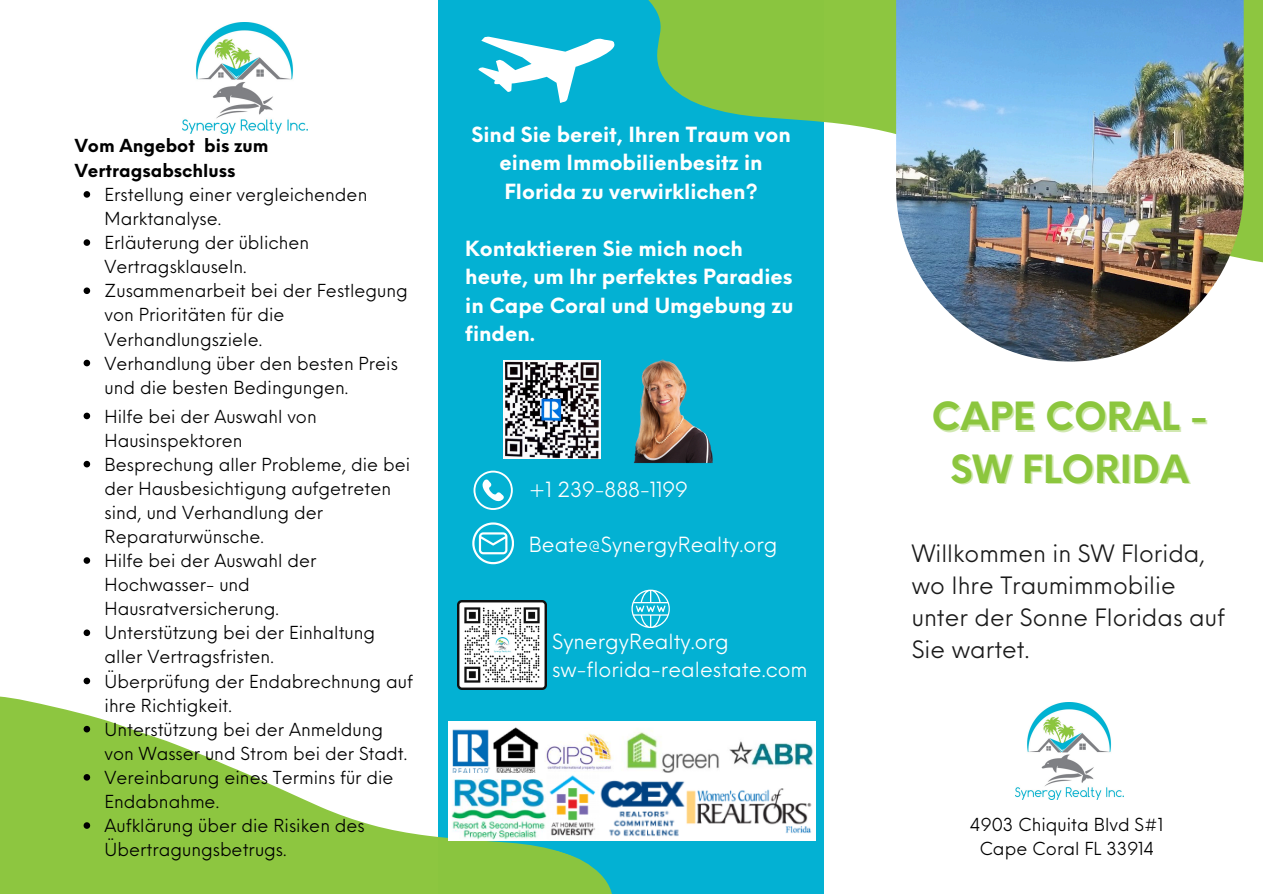
<style>
.page{position:relative;width:1263px;height:894px;background:#fff}
.page>*{position:absolute;margin:0;border:0;box-sizing:border-box;transform-origin:0 0}
.t1{font:700 37.95px "Neue Einstellung";color:#8cc63e}
.t2{font:23.4px/31.8px "Neue Einstellung";color:#1a1a1a}
.t3{font:700 20.4px/28.5px "Neue Einstellung";color:#fff;text-align:center}
.t4{font:20.4px/28.5px "Neue Einstellung";color:#fff}
.t5{font:17.55px/24px "Neue Einstellung";color:#000}
.t6{font:700 17.55px/25.2px "Neue Einstellung";color:#000}
</style>
<div class="page">
<div style="left:439px;top:0;width:385px;height:893px;background:#03b1d3"></div>
<svg style="left:0;top:609px;width:755px;height:284px"></svg>
<svg style="left:648px;top:0;width:615px;height:263px"></svg>
<img style="left:896px;top:0;width:348px;height:361px">
<svg style="left:478px;top:36px;width:137px;height:67px"></svg>
<img style="left:182px;top:22px;width:125px;height:112px">
<img style="left:1016px;top:702px;width:108px;height:97px">
<svg style="left:473px;top:470px;width:40px;height:40px"></svg>
<svg style="left:472px;top:522px;width:42px;height:42px"></svg>
<svg style="left:631px;top:589px;width:39px;height:38px"></svg>
<img style="left:503px;top:360px;width:98px;height:98px">
<img style="left:458px;top:600px;width:89px;height:89px">
<img style="left:633px;top:359px;width:80px;height:104px">
<img style="left:448px;top:721px;width:367px;height:119px">
<svg style="left:84px;top:191px;width:6px;height:7px"></svg>
<svg style="left:84px;top:239px;width:6px;height:7px"></svg>
<svg style="left:84px;top:287px;width:6px;height:7px"></svg>
<svg style="left:84px;top:359px;width:6px;height:7px"></svg>
<svg style="left:84px;top:412px;width:6px;height:7px"></svg>
<svg style="left:84px;top:460px;width:6px;height:7px"></svg>
<svg style="left:84px;top:557px;width:6px;height:6px"></svg>
<svg style="left:84px;top:629px;width:6px;height:7px"></svg>
<svg style="left:84px;top:677px;width:6px;height:7px"></svg>
<svg style="left:84px;top:725px;width:6px;height:7px"></svg>
<svg style="left:84px;top:773px;width:6px;height:7px"></svg>
<svg style="left:84px;top:822px;width:6px;height:6px"></svg>
<p class="t6" style="left:75px;top:131px;width:195px">Vom Angebot bis zum<br>Vertragsabschluss</p>
<p class="t5" style="left:105px;top:181px;width:264px">Erstellung einer vergleichenden<br>Marktanalyse.</p>
<p class="t5" style="left:105px;top:229px;width:206px">Erläuterung der üblichen<br>Vertragsklauseln.</p>
<p class="t5" style="left:105px;top:277px;width:305px">Zusammenarbeit bei der Festlegung von Prioritäten für die<br>Verhandlungsziele.</p>
<h5 class="t5" style="left:105px;top:349px;width:295px">Verhandlung über den besten Preis und die besten Bedingungen.</h5>
<p class="t5" style="left:105px;top:402px;width:214px">Hilfe bei der Auswahl von<br>Hausinspektoren</p>
<p class="t5" style="left:105px;top:450px;width:307px">Besprechung aller Probleme, die bei der Hausbesichtigung aufgetreten sind, und Verhandlung der<br>Reparaturwünsche.</p>
<p class="t5" style="left:105px;top:546px;width:213px">Hilfe bei der Auswahl der<br>Hochwasser- und<br>Hausratversicherung.</p>
<p class="t5" style="left:105px;top:619px;width:272px">Unterstützung bei der Einhaltung aller Vertragsfristen.</p>
<h1 class="t5" style="left:105px;top:667px;width:310px">Überprüfung der Endabrechnung auf ihre Richtigkeit.</h1>
<p class="t5" style="left:105px;top:715px;width:304px">Unterstützung bei der Anmeldung von Wasser und Strom bei der Stadt.</p>
<p class="t5" style="left:105px;top:763px;width:291px">Vereinbarung eines Termins für die<br>Endabnahme.</p>
<p class="t5" style="left:105px;top:811px;width:262px">Aufklärung über die Risiken des<br>Übertragungsbetrugs.</p>
<p class="t3" style="left:471px;top:118px;width:321px">Sind Sie bereit, Ihren Traum von einem Immobilienbesitz in<br>Florida zu verwirklichen?</p>
<p class="t3" style="left:465px;top:232px;width:330px;text-align:left">Kontaktieren Sie mich noch heute, um Ihr perfektes Paradies in Cape Coral und Umgebung zu finden.</p>
<h3 class="t4" style="left:529px;top:473px;width:161px">+1 239-888-1199</h3>
<p class="t4" style="left:529px;top:528px;width:250px">Beate@SynergyRealty.org</p>
<p class="t4" style="left:552px;top:625px;width:257px">SynergyRealty.org sw-florida-realestate.com</p>
<p class="t1" style="left:931px;top:381px;width:278px">CAPE CORAL -</p>
<h4 class="t1" style="left:950px;top:434px;width:240px">SW FLORIDA</h4>
<h3 class="t2" style="left:912px;top:535px;width:315px">Willkommen in SW Florida, wo Ihre Traumimmobilie unter der Sonne Floridas auf<br>Sie wartet.</h3>
<p class="t5" style="left:970px;top:810px;width:194px">4903 Chiquita Blvd S#1</p>
<p class="t5" style="left:979px;top:834px;width:176px">Cape Coral FL 33914</p>
</div>
